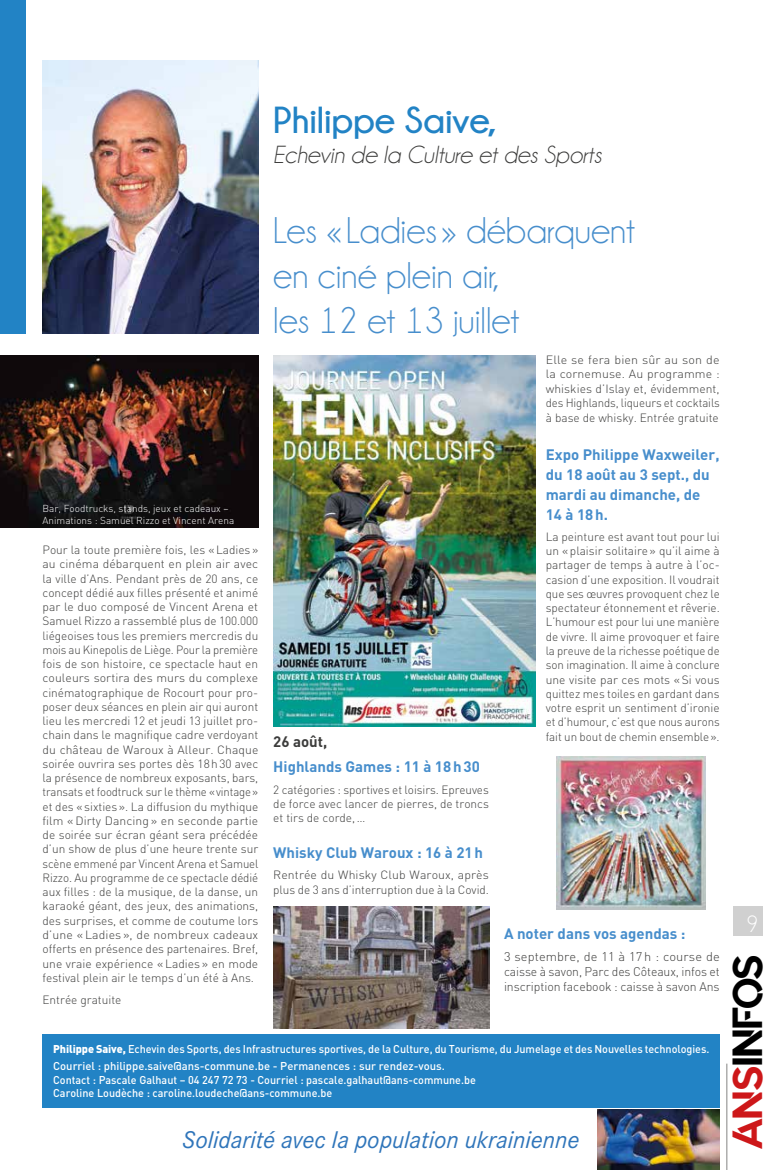
<style>
.page{position:relative;width:780px;height:1170px;background:#fff}
.page>*{position:absolute;margin:0;border:0;box-sizing:border-box;transform-origin:0 0}
.t1{font:41.88px "Quantify";color:#000}
.t2{font:37.5px/45px "Champagne&Limousines";color:#478ecc}
.t3{font:700 37.5px "Champagne&Limousines";color:#2283c5}
.t4{font:italic 25px "Corporate S";color:#2f75ba}
.t5{font:italic 25px "Champagne&Limousines";color:#3c3c3b}
.t6{font:23.75px "Champagne&Limousines";color:#fff}
.t7{font:700 15px/20px "DIN";color:#478ecc}
.t8{font:700 15px "DIN";color:#3c3c3b}
.t9{font:300 12.5px/15px "DIN";letter-spacing:-.005em;color:#3c3c3b;text-align:justify}
.t10{font:300 11.88px/14.2px "DIN";color:#3c3c3b;text-align:justify}
.t11{font:300 11.88px/14.4px "DIN";color:#3c3c3b;text-align:justify;scale:1.05 1}
.t12{font:500 11.25px/17px "DIN";color:#fff;scale:.96 1}
.t13{font:300 10px/12px "DIN";color:#fff}
.s1{font-weight:900}
.s2{color:#cd1719}
</style>
<div class="page">
<hr style="left:726px;top:1063px;width:1px;height:106px;background:#9d9d9c">
<div style="left:732px;top:905px;width:30px;height:30px;background:#d0d0d0"></div>
<div style="left:43px;top:1034px;width:676px;height:73px;background:#2283c5"></div>
<img style="left:597px;top:1109px;width:122px;height:60px">
<img style="left:43px;top:60px;width:215px;height:273px">
<div style="left:0;top:0;width:26px;height:333px;background:#2283c5"></div>
<img style="left:0;top:355px;width:258px;height:173px">
<img style="left:273px;top:906px;width:216px;height:122px">
<img style="left:556px;top:756px;width:149px;height:153px">
<img style="left:273px;top:355px;width:262px;height:371px">
<h2 class="t3" style="left:273px;top:99px;width:225px">Philippe Saive,</h2>
<h3 class="t5" style="left:273px;top:142px;width:330px">Echevin de la Culture et des Sports</h3>
<p class="t13" style="left:43px;top:502px;width:193px">Bar, Foodtrucks, stands, jeux et cadeaux –<br>Animations : Samuel Rizzo et Vincent Arena</p>
<p class="t10" style="left:43px;top:542px;width:217px">Pour la toute première fois, les «Ladies» au cinéma débarquent en plein air avec la ville d’Ans. Pendant près de 20 ans, ce concept dédié aux filles présenté et animé par le duo composé de Vincent Arena et Samuel Rizzo a rassemblé plus de 100.000 liégeoises tous les premiers mercredis du mois au Kinepolis de Liège. Pour la première fois de son histoire, ce spectacle haut en couleurs sortira des murs du complexe cinématographique de Rocourt pour pro&shy;poser deux séances en plein air qui auront lieu les mercredi 12 et jeudi 13 juillet pro&shy;chain dans le magnifique cadre verdoyant du château de Waroux à Alleur. Chaque soirée ouvrira ses portes dès 18h30 avec la présence de nombreux exposants, bars, transats et foodtruck sur le thème «vintage» et des «sixties». La diffusion du mythique film «Dirty Dancing » en seconde partie de soirée sur écran géant sera précédée d’un show de plus d’une heure trente sur scène emmené par Vincent Arena et Samuel Rizzo. Au programme de ce spectacle dédié aux filles : de la musique, de la danse, un karaoké géant, des jeux, des animations, des surprises, et comme de coutume lors d’une «Ladies », de nombreux cadeaux offerts en présence des partenaires. Bref, une vraie expérience «Ladies » en mode festival plein air le temps d’un été à Ans.</p>
<p class="t10" style="left:43px;top:992px;width:80px">Entrée gratuite</p>
<h2 class="t2" style="left:273px;top:208px;width:363px">Les «Ladies» débarquent en ciné plein air,<br>les 12 et 13 juillet</h2>
<p class="t8" style="left:273px;top:732px;width:55px">26 août,</p>
<p class="t7" style="left:273px;top:756px;width:208px">Highlands Games : 11 à 18h30</p>
<p class="t10" style="left:273px;top:782px;width:217px">2 catégories : sportives et loisirs. Epreuves de force avec lancer de pierres, de troncs et tirs de corde,…</p>
<p class="t7" style="left:273px;top:842px;width:211px">Whisky Club Waroux : 16 à 21h</p>
<p class="t10" style="left:273px;top:867px;width:217px">Rentrée du Whisky Club Waroux, après plus de 3 ans d’interruption due à la Covid.</p>
<p class="t11" style="left:545px;top:352px;width:167px">Elle se fera bien sûr au son de la cornemuse. Au programme : whiskies d’Islay et, évidemment, des Highlands, liqueurs et cocktails à base de whisky. Entrée gratuite</p>
<p class="t7" style="left:545px;top:443px;width:175px">Expo Philippe Waxweiler, du 18 août au 3 sept., du mardi au dimanche, de<br>14 à 18h.</p>
<p class="t10" style="left:545px;top:529px;width:175px">La peinture est avant tout pour lui un «plaisir solitaire» qu’il aime à partager de temps à autre à l’oc&shy;casion d’une exposition. Il voudrait que ses œuvres provoquent chez le spectateur étonnement et rêverie.<br>L’humour est pour lui une manière de vivre. Il aime provoquer et faire la preuve de la richesse poétique de son imagination. Il aime à conclure une visite par ces mots «Si vous quittez mes toiles en gardant dans votre esprit un sentiment d’ironie et d’humour, c’est que nous aurons fait un bout de chemin ensemble».</p>
<p class="t7" style="left:504px;top:922px;width:183px">A noter dans vos agendas :</p>
<p class="t9" style="left:504px;top:949px;width:217px">3 septembre, de 11 à 17h : course de caisse à savon, Parc des Côteaux, infos et inscription facebook : caisse à savon Ans</p>
<p class="t12" style="left:53px;top:1040px;width:685px"><span class="s1">Philippe Saive,</span> Echevin des Sports, des Infrastructures sportives, de la Culture, du Tourisme, du Jumelage et des Nouvelles technologies.<br>Courriel : philippe.saive@ans-commune.be - Permanences : sur rendez-vous.</p>
<p class="t12" style="left:53px;top:1072px;width:442px;line-height:13.5px">Contact : Pascale Galhaut – 04 247 72 73 - Courriel : pascale.galhaut@ans-commune.be<br>Caroline Loudèche : caroline.loudeche@ans-commune.be</p>
<h3 class="t4" style="left:182px;top:1125px;width:399px">Solidarité avec la population ukrainienne</h3>
<h3 class="t6" style="left:746px;top:911px;width:14px">9</h3>
<h1 class="t1" style="left:724px;top:1149px;width:197px;rotate:-90deg"><span class="s2">ANS</span>INFOS</h1>
</div>
